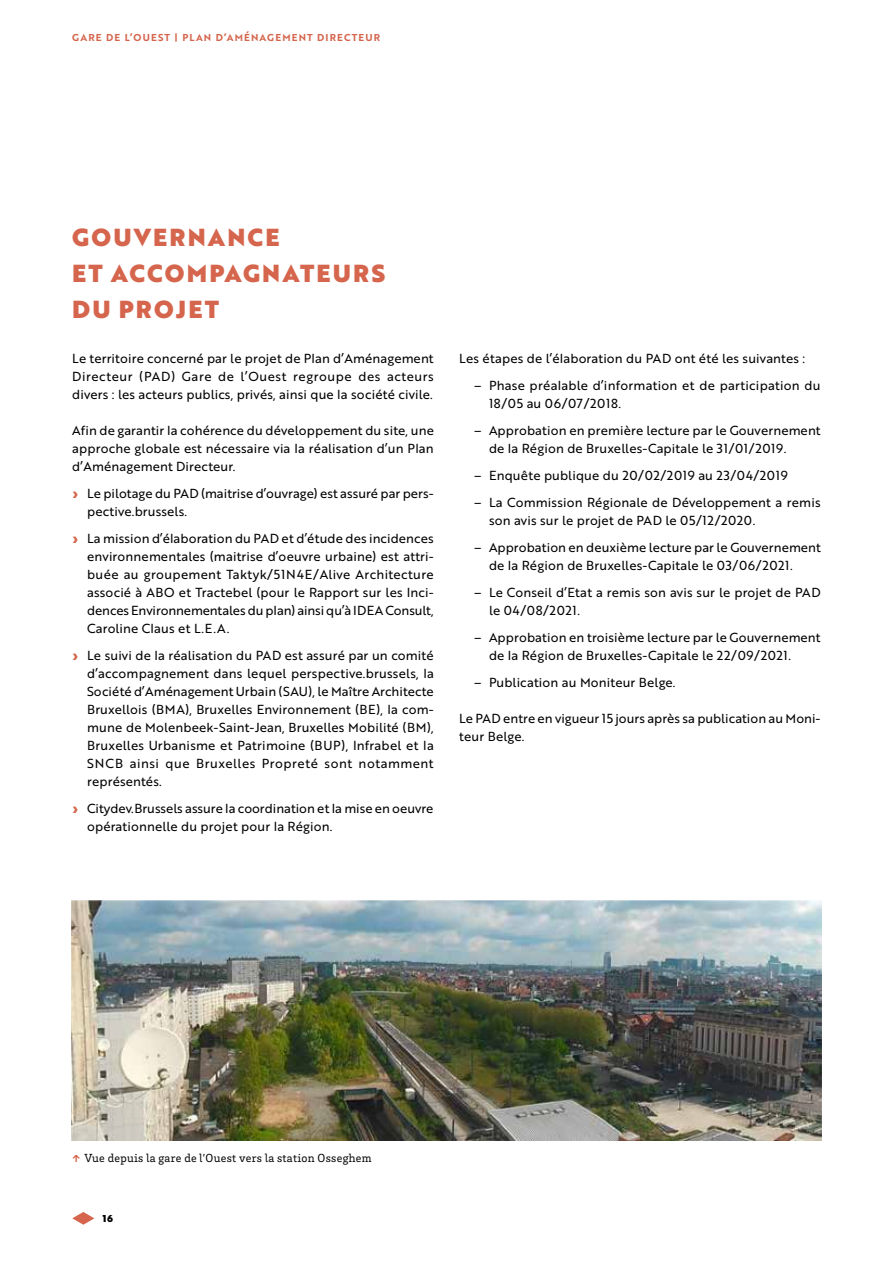
<style>
.page{position:relative;width:893px;height:1263px;background:#fff}
.page>*{position:absolute;margin:0;border:0;box-sizing:border-box;transform-origin:0 0}
.t1{font:24px/36px "Brother 1816 Black";letter-spacing:.09em;color:#d5654c}
.t2{font:12.75px/18px "Brother 1816 Regular";letter-spacing:.01em;color:#000}
.t3{font:12px "Brix Slab";letter-spacing:.025em;color:#000}
.t4{font:9.75px "Brother 1816 Bold";letter-spacing:.12em;color:#d5654c}
.t5{font:9.75px "Brother 1816 Black";color:#000}
.s1{font-family:"Brother 1816 Black";color:#d5654c}
.s2{font-weight:900;color:#d5654c}
</style>
<div class="page">
<svg style="left:72px;top:1212px;width:22px;height:13px"></svg>
<img style="left:72px;top:901px;width:749px;height:239px">
<p class="t4" style="left:72px;top:30px;width:309px">GARE DE L’OUEST | PLAN D’AMÉNAGEMENT DIRECTEUR</p>
<h1 class="t1" style="left:72px;top:218px;width:315px">GOUVERNANCE<br>ET ACCOMPAGNATEURS<br>DU PROJET</h1>
<p class="t2" style="left:72px;top:348px;width:363px;text-align:justify">Le territoire concerné par le projet de Plan d’Aménagement Directeur (PAD) Gare de l’Ouest regroupe des acteurs divers : les acteurs publics, privés, ainsi que la société civile.</p>
<p class="t2" style="left:72px;top:420px;width:363px;text-align:justify">Afin de garantir la cohérence du développement du site, une approche globale est nécessaire via la réalisation d’un Plan d’Aménagement Directeur.</p>
<p class="t2" style="left:87px;top:483px;width:348px;text-indent:-15px"><span class="s1">›</span> Le pilotage du PAD (maitrise d’ouvrage) est assuré par pers&shy;pective.brussels.</p>
<p class="t2" style="left:87px;top:528px;width:348px;text-align:justify;text-indent:-15px"><span class="s1">›</span> La mission d’élaboration du PAD et d’étude des incidences environnementales (maitrise d’oeuvre urbaine) est attri&shy;buée au groupement Taktyk/51N4E/Alive Architecture associé à ABO et Tractebel (pour le Rapport sur les Inci&shy;dences Environnementales du plan) ainsi qu’à IDEA Consult, Caroline Claus et L.E.A.</p>
<p class="t2" style="left:87px;top:646px;width:348px;text-align:justify;text-indent:-15px"><span class="s1">›</span> Le suivi de la réalisation du PAD est assuré par un comité d’accompagnement dans lequel perspective.brussels, la Société d’Aménagement Urbain (SAU), le Maître Architecte Bruxellois (BMA), Bruxelles Environnement (BE), la com&shy;mune de Molenbeek-Saint-Jean, Bruxelles Mobilité (BM), Bruxelles Urbanisme et Patrimoine (BUP), Infrabel et la SNCB ainsi que Bruxelles Propreté sont notamment représentés.</p>
<p class="t2" style="left:87px;top:799px;width:348px;text-indent:-15px"><span class="s1">›</span> Citydev.Brussels assure la coordination et la mise en oeuvre opérationnelle du projet pour la Région.</p>
<p class="t2" style="left:459px;top:348px;width:347px">Les étapes de l’élaboration du PAD ont été les suivantes :</p>
<p class="t2" style="left:489px;top:375px;width:333px;text-indent:-15px">– Phase préalable d’information et de participation du<br>18/05 au 06/07/2018.</p>
<p class="t2" style="left:489px;top:420px;width:333px;text-indent:-15px">– Approbation en première lecture par le Gouvernement de la Région de Bruxelles-Capitale le 31/01/2019.</p>
<p class="t2" style="left:474px;top:465px;width:315px">– Enquête publique du 20/02/2019 au 23/04/2019</p>
<p class="t2" style="left:489px;top:492px;width:333px;text-indent:-15px">– La Commission Régionale de Développement a remis son avis sur le projet de PAD le 05/12/2020.</p>
<p class="t2" style="left:489px;top:537px;width:333px;text-indent:-15px">– Approbation en deuxième lecture par le Gouvernement de la Région de Bruxelles-Capitale le 03/06/2021.</p>
<p class="t2" style="left:489px;top:583px;width:333px;text-indent:-15px">– Le Conseil d’Etat a remis son avis sur le projet de PAD le 04/08/2021.</p>
<p class="t2" style="left:489px;top:628px;width:333px;text-indent:-15px">– Approbation en troisième lecture par le Gouvernement de la Région de Bruxelles-Capitale le 22/09/2021.</p>
<p class="t2" style="left:474px;top:673px;width:203px">– Publication au Moniteur Belge.</p>
<p class="t2" style="left:459px;top:709px;width:363px">Le PAD entre en vigueur 15 jours après sa publication au Moni&shy;teur Belge.</p>
<p class="t3" style="left:72px;top:1150px;width:301px"><span class="s2">↑</span> Vue depuis la gare de l’Ouest vers la station Osseghem</p>
<p class="t5" style="left:103px;top:1211px;width:12px">16</p>
</div>
